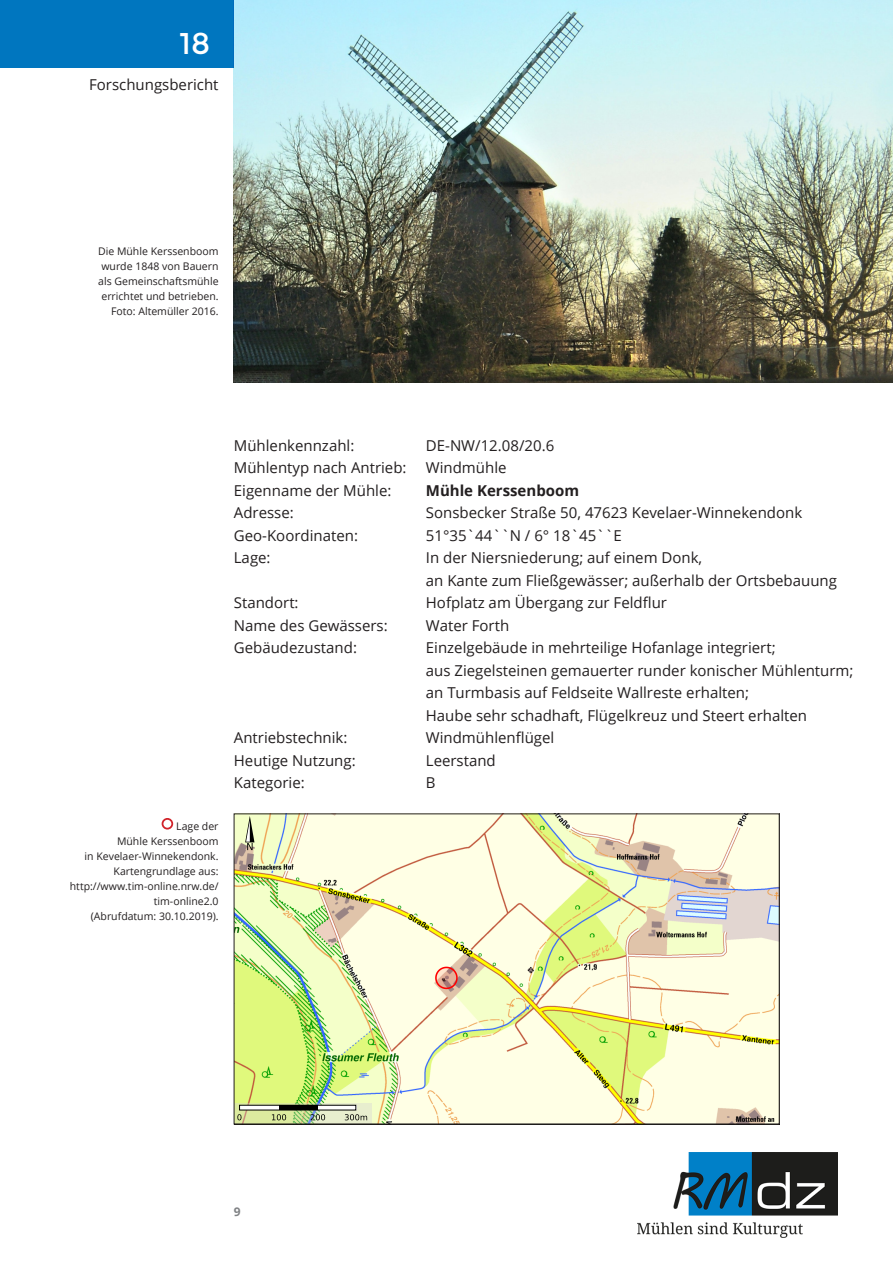
<style>
.page{position:relative;width:893px;height:1263px;background:#fff}
.page>*{position:absolute;margin:0;border:0;box-sizing:border-box;transform-origin:0 0}
.t1{font:30px "Montserrat";color:#fff}
.t2{font:15px "Open Sans";color:#231f20}
.t3{font:700 15px "Open Sans";color:#231f20}
.t4{font:700 12px "Open Sans";color:#808285}
.t5{font:10.95px "Helvetica";color:#333}
.t6{font:10.5px/15px "Open Sans";color:#231f20;text-align:center}
</style>
<div class="page">
<img style="left:638px;top:1152px;width:200px;height:86px">
<img style="left:234px;top:0;width:659px;height:383px">
<svg style="left:236px;top:816px;width:541px;height:306px;background:#ebefc1"></svg>
<div style="left:162px;top:818px;width:11px;height:11px;border:2px solid #d1232a;border-radius:50%"></div>
<div style="left:0;top:0;width:234px;height:68px;background:#0076bf"></div>
<p class="t1" style="left:180px;top:26px;width:32px">18</p>
<p class="t2" style="left:89px;top:75px;width:131px">Forschungsbericht</p>
<p class="t6" style="left:98px;top:243px;width:122px">Die Mühle Kerssenboom wurde 1848 von Bauern</p>
<p class="t6" style="left:98px;top:273px;width:122px">als Gemeinschaftsmühle errichtet und betrieben.</p>
<p class="t6" style="left:111px;top:303px;width:109px">Foto: Altemüller 2016.</p>
<p class="t6" style="left:176px;top:818px;width:44px">Lage der</p>
<p class="t6" style="left:117px;top:833px;width:103px">Mühle Kerssenboom</p>
<p class="t6" style="left:85px;top:848px;width:135px">in Kevelaer-Winnekendonk.</p>
<p class="t6" style="left:114px;top:863px;width:106px">Kartengrundlage aus:</p>
<p class="t6" style="left:70px;top:878px;width:150px;text-align:right">http://www.tim-online.nrw.de/ tim-online2.0</p>
<p class="t6" style="left:91px;top:908px;width:129px">(Abrufdatum: 30.10.2019).</p>
<p class="t2" style="left:234px;top:435px;width:122px">Mühlenkennzahl:</p>
<p class="t2" style="left:426px;top:435px;width:130px">DE-NW/12.08/20.6</p>
<p class="t2" style="left:234px;top:457px;width:174px">Mühlentyp nach Antrieb:</p>
<p class="t2" style="left:426px;top:457px;width:82px">Windmühle</p>
<p class="t2" style="left:234px;top:480px;width:159px">Eigenname der Mühle:</p>
<p class="t3" style="left:426px;top:480px;width:155px">Mühle Kerssenboom</p>
<p class="t2" style="left:234px;top:502px;width:61px">Adresse:</p>
<p class="t2" style="left:426px;top:502px;width:378px">Sonsbecker Straße 50, 47623 Kevelaer-Winnekendonk</p>
<p class="t2" style="left:234px;top:525px;width:126px">Geo-Koordinaten:</p>
<p class="t2" style="left:426px;top:525px;width:198px">51°35`44``N / 6° 18`45``E</p>
<p class="t2" style="left:234px;top:547px;width:38px">Lage:</p>
<p class="t2" style="left:426px;top:547px;width:278px">In der Niersniederung; auf einem Donk,</p>
<p class="t2" style="left:426px;top:570px;width:413px">an Kante zum Fließgewässer; außerhalb der Ortsbebauung</p>
<p class="t2" style="left:234px;top:592px;width:66px">Standort:</p>
<p class="t2" style="left:426px;top:592px;width:243px">Hofplatz am Übergang zur Feldflur</p>
<p class="t2" style="left:234px;top:615px;width:155px">Name des Gewässers:</p>
<p class="t2" style="left:426px;top:615px;width:85px">Water Forth</p>
<p class="t2" style="left:234px;top:637px;width:125px">Gebäudezustand:</p>
<p class="t2" style="left:426px;top:637px;width:351px">Einzelgebäude in mehrteilige Hofanlage integriert;</p>
<p class="t2" style="left:426px;top:660px;width:429px">aus Ziegelsteinen gemauerter runder konischer Mühlenturm;</p>
<p class="t2" style="left:426px;top:682px;width:325px">an Turmbasis auf Feldseite Wallreste erhalten;</p>
<p class="t2" style="left:426px;top:705px;width:383px">Haube sehr schadhaft, Flügelkreuz und Steert erhalten</p>
<p class="t2" style="left:234px;top:727px;width:115px">Antriebstechnik:</p>
<p class="t2" style="left:426px;top:727px;width:130px">Windmühlenflügel</p>
<p class="t2" style="left:234px;top:750px;width:123px">Heutige Nutzung:</p>
<p class="t2" style="left:426px;top:750px;width:71px">Leerstand</p>
<p class="t2" style="left:234px;top:772px;width:72px">Kategorie:</p>
<p class="t2" style="left:426px;top:772px;width:11px">B</p>
<p class="t5" style="left:242px;top:751px;width:71px">TIM-online 2.0</p>
<p class="t4" style="left:234px;top:1203px;width:8px">9</p>
</div>
